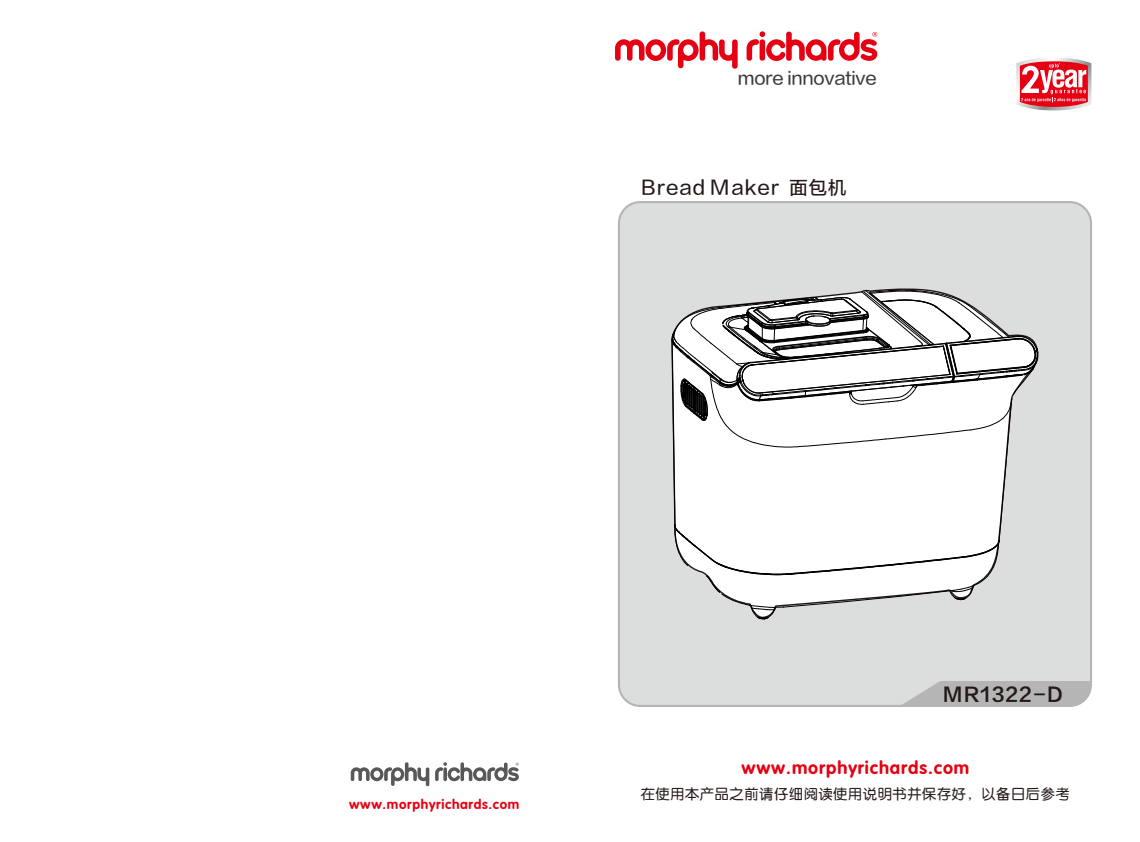
<style>
.page{position:relative;width:1140px;height:842px;background:#fff}
.page>*{position:absolute;margin:0;border:0;box-sizing:border-box;transform-origin:0 0}
.t1{font:19.1px "FZLTZHUNHK GBK1 0";letter-spacing:.055em;color:#231916}
.t2{font:19.1px "FZLTZCHK GBK1 0";letter-spacing:.055em;color:#231916}
.t3{font:18px "FZY4 JW GB1 0";letter-spacing:.055em;color:#e60013}
.t4{font:17.3px "FZLTZHUNHK GBK1 0";letter-spacing:-.01em;color:#3f3b3a}
.t5{font:14.1px "FZY3 JW GB1 0";letter-spacing:.05em;color:#231916}
.t6{font:13.5px "FZY4 JW GB1 0";letter-spacing:.055em;color:#e60013}
.s1{font-size:18.3px}
</style>
<div class="page">
<svg style="left:615px;top:31px;width:122px;height:38px"></svg>
<svg style="left:746px;top:31px;width:132px;height:30px"></svg>
<svg style="left:1016px;top:58px;width:75px;height:52px"></svg>
<div style="left:619px;top:202px;width:472px;height:504px;background:#dcdddd;border-radius:21px"></div>
<svg style="left:903px;top:681px;width:186px;height:23px;background:#b9b9ba"></svg>
<div style="left:618px;top:201px;width:474px;height:506px;border:2px solid #b5b5b6;border-radius:21px"></div>
<svg style="left:351px;top:762px;width:78px;height:25px"></svg>
<svg style="left:435px;top:762px;width:84px;height:20px"></svg>
<svg style="left:671px;top:290px;width:367px;height:330px"></svg>
<p class="t4" style="left:737px;top:68px;width:140px">more innovative</p>
<h1 class="t1" style="left:641px;top:177px;width:207px">Bread Maker <span class="s1">面包机</span></h1>
<p class="t6" style="left:349px;top:797px;width:172px">www.morphyrichards.com</p>
<h1 class="t2" style="left:943px;top:684px;width:121px">MR1322-D</h1>
<p class="t3" style="left:741px;top:758px;width:229px">www.morphyrichards.com</p>
<p class="t5" style="left:640px;top:786px;width:430px">在使用本产品之前请仔细阅读使用说明书并保存好，以备日后参考</p>
</div>
